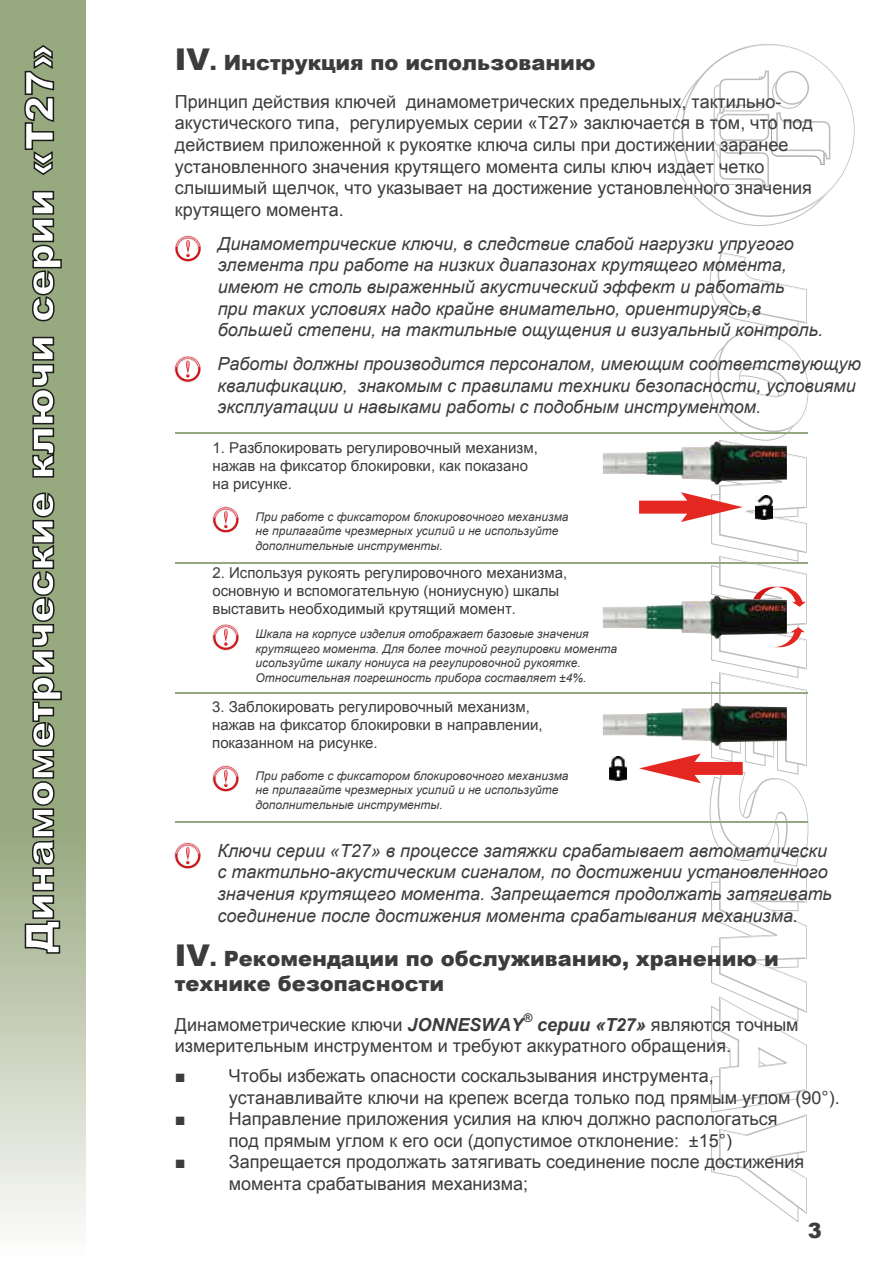
<style>
.page{position:relative;width:893px;height:1263px;background:#fff}
.page>*{position:absolute;margin:0;border:0;box-sizing:border-box;transform-origin:0 0}
.t1{font:900 39px "Arial";color:#fff}
.t2{font:900 21px/25.2px "Arial";color:#3c3c3b}
.t3{font:18px/21.6px "Arial";color:#3c3c3b}
.t4{font:italic 18px/21.6px "Arial";color:#3c3c3b}
.t5{font:15px/18px "Arial";color:#3c3c3b}
.t6{font:italic 12px/14.4px "Arial";color:#3c3c3b}
.t7{font:italic 700 12px "Arial";color:#3c3c3b}
.s1{font-size:30px}
.s2{font-weight:700;font-style:italic}
</style>
<div class="page">
<svg style="left:681px;top:44px;width:174px;height:1171px"></svg>
<svg style="left:720px;top:253px;width:88px;height:960px"></svg>
<svg style="left:713px;top:45px;width:141px;height:167px"></svg>
<svg style="left:0;top:0;width:85px;height:1224px;background:#abb998"></svg>
<svg style="left:24px;top:491px;width:39px;height:463px;background:#849371"></svg>
<svg style="left:31px;top:336px;width:24px;height:142px;background:#758364"></svg>
<svg style="left:31px;top:190px;width:32px;height:132px;background:#7c8b69"></svg>
<svg style="left:23px;top:44px;width:32px;height:132px;background:#7d8c6a"></svg>
<svg style="left:175px;top:356px;width:26px;height:26px"></svg>
<svg style="left:175px;top:843px;width:26px;height:26px"></svg>
<svg style="left:175px;top:236px;width:26px;height:26px"></svg>
<hr style="left:175px;top:432px;width:633px;height:1px;background:#94a87f">
<hr style="left:175px;top:562px;width:633px;height:1px;background:#94a87f">
<hr style="left:175px;top:692px;width:633px;height:1px;background:#94a87f">
<hr style="left:175px;top:821px;width:633px;height:2px;background:#94a87f">
<svg style="left:213px;top:624px;width:26px;height:26px"></svg>
<svg style="left:213px;top:507px;width:26px;height:26px"></svg>
<img style="left:609px;top:756px;width:17px;height:24px">
<svg style="left:639px;top:492px;width:104px;height:30px"></svg>
<img style="left:603px;top:441px;width:184px;height:44px">
<img style="left:755px;top:495px;width:17px;height:24px">
<svg style="left:639px;top:753px;width:104px;height:30px"></svg>
<img style="left:603px;top:702px;width:184px;height:44px">
<svg style="left:752px;top:587px;width:54px;height:20px"></svg>
<svg style="left:773px;top:627px;width:32px;height:20px"></svg>
<img style="left:603px;top:595px;width:184px;height:44px">
<svg style="left:213px;top:766px;width:26px;height:26px"></svg>
<h1 class="t1" style="left:11px;top:953px;width:911px;rotate:-90deg">Динамометрические ключи серии «Т27»</h1>
<p class="t2" style="left:175px;top:50px;width:422px"><span class="s1">IV</span>. Инструкция по использованию</p>
<p class="t3" style="left:175px;top:91px;width:640px">Принцип действия ключей динамометрических предельных, тактильно&shy;акустического типа, регулируемых серии «Т27» заключается в том, что под действием приложенной к рукоятке ключа силы при достижении заранее установленного значения крутящего момента силы ключ издает четко слышимый щелчок, что указывает на достижение установленного значения крутящего момента.</p>
<p class="t4" style="left:218px;top:233px;width:607px">Динамометрические ключи, в следствие слабой нагрузки упругого элемента при работе на низких диапазонах крутящего момента, имеют не столь выраженный акустический эффект и работать<br>при таких условиях надо крайне внимательно, ориентируясь,в большей степени, на тактильные ощущения и визуальный контроль.</p>
<p class="t4" style="left:218px;top:353px;width:645px">Работы должны производится персоналом, имеющим соответствующую квалификацию, знакомым с правилами техники безопасности, условиями эксплуатации и навыками работы с подобным инструментом.</p>
<p class="t5" style="left:212px;top:439px;width:327px">1. Разблокировать регулировочный механизм, нажав на фиксатор блокировки, как показано на рисунке.</p>
<p class="t6" style="left:256px;top:510px;width:315px">При работе с фиксатором блокировочного механизма не прилагайте чрезмерных усилий и не используйте дополнительные инструменты.</p>
<p class="t5" style="left:212px;top:564px;width:356px">2. Используя рукоять регулировочного механизма, основную и вспомогательную (нониусную) шкалы выставить необходимый крутящий момент.</p>
<p class="t6" style="left:256px;top:627px;width:363px">Шкала на корпусе изделия отображает базовые значения крутящего момента. Для более точной регулировки момента исользуйте шкалу нониуса на регулировочной рукоятке.<br>Относительная погрешность прибора составляет ±4%.</p>
<p class="t5" style="left:212px;top:698px;width:332px">3. Заблокировать регулировочный механизм, нажав на фиксатор блокировки в направлении, показанном на рисунке.</p>
<p class="t6" style="left:256px;top:768px;width:315px">При работе с фиксатором блокировочного механизма не прилагайте чрезмерных усилий и не используйте дополнительные инструменты.</p>
<p class="t4" style="left:218px;top:840px;width:616px">Ключи серии «Т27» в процессе затяжки срабатывает автоматически с тактильно-акустическим сигналом, по достижении установленного значения крутящего момента. Запрещается продолжать затягивать соединение после достижения момента срабатывания механизма.</p>
<p class="t2" style="left:175px;top:945px;width:605px"><span class="s1">IV</span>. Рекомендации по обслуживанию, хранению и технике безопасности</p>
<p class="t7" style="left:523px;top:1009px;width:10px">®</p>
<p class="t3" style="left:175px;top:1014px;width:625px;text-indent:362px"><span class="s2">серии «Т27»</span> являются точным измерительным инструментом и требуют аккуратного обращения.</p>
<p class="t3" style="left:229px;top:1065px;width:612px;text-indent:-54px">■ Чтобы избежать опасности соскальзывания инструмента, устанавливайте ключи на крепеж всегда только под прямым углом (90°).</p>
<p class="t3" style="left:175px;top:1108px;width:604px;text-align:center">■ Направление приложения усилия на ключ должно распологаться под прямым углом к его оси (допустимое отклонение: ±15°)</p>
<p class="t3" style="left:229px;top:1151px;width:577px;text-indent:-54px">■ Запрещается продолжать затягивать соединение после достижения момента срабатывания механизма;</p>
<p class="t3" style="left:175px;top:1014px;width:350px">Динамометрические ключи <span class="s2">JONNESWAY</span></p>
<p class="t2" style="left:808px;top:1217px;width:16px">3</p>
</div>
